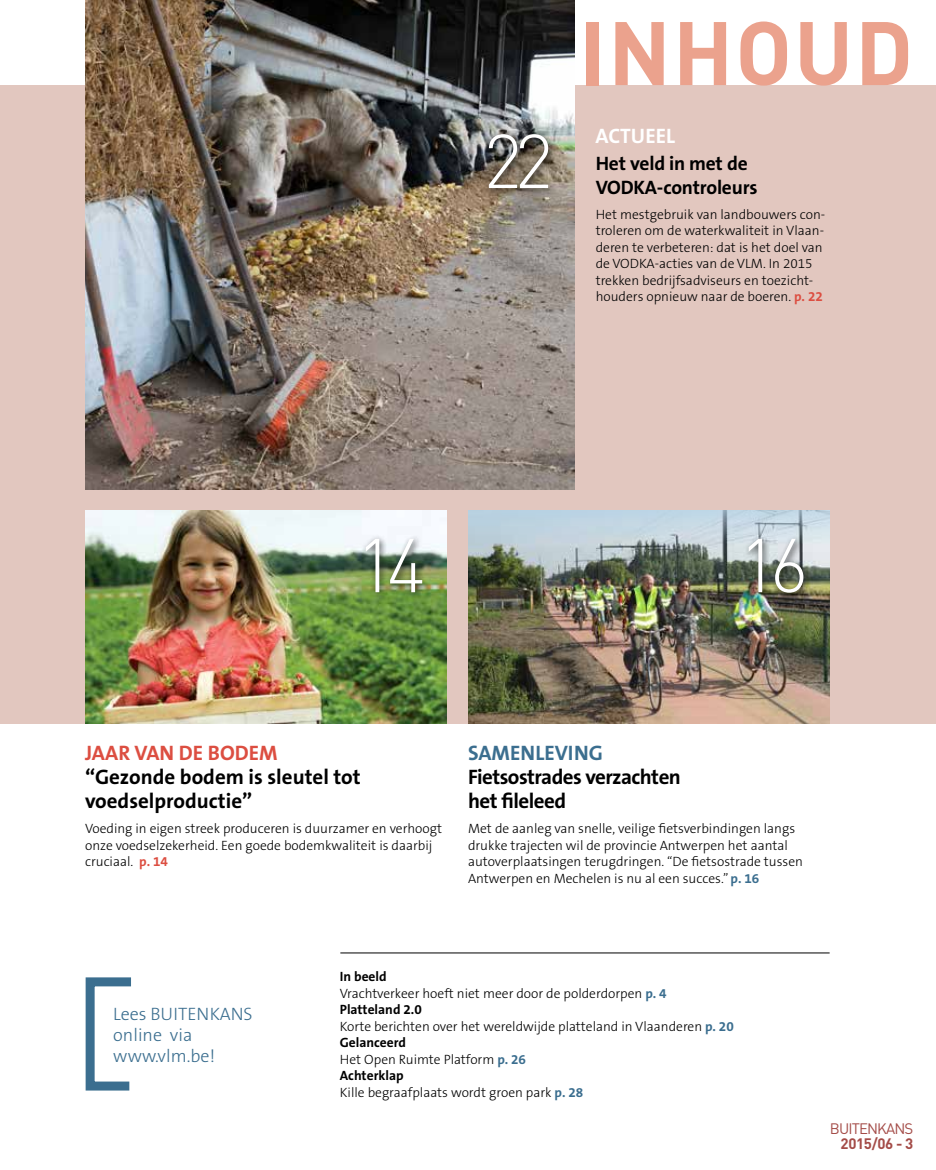
<style>
.page{position:relative;width:936px;height:1170px;background:#fff}
.page>*{position:absolute;margin:0;border:0;box-sizing:border-box;transform-origin:0 0}
.t1{font:700 88.5px "DIN";letter-spacing:.02em;color:#eba28d}
.t2{font:300 75px "DIN";color:#fff}
.t3{font:700 21px/24px "The Sans B7";letter-spacing:-.005em;color:#000}
.t4{font:700 21px/24px "The Sans B7";letter-spacing:-.025em;color:#000}
.t5{font:700 21px "The Sans B7";color:#dc4e41}
.t6{font:700 21px "The Sans B7";color:#3b6e8f}
.t7{font:700 21px "The Sans B7";color:#fff}
.t8{font:700 19.5px/24px "The Sans B7";letter-spacing:-.01em;color:#000}
.t9{font:300 18px/21px "The Sans B3";color:#3b6e8f}
.t10{font:15px "DIN";letter-spacing:-.06em;color:#a44c48}
.t11{font:700 15px "DIN";letter-spacing:-.025em;color:#a44c48}
.t12{font:300 13.5px/16.5px "The Sans B3";color:#000}
.t13{font:700 13.5px "The Sans B7";color:#000}
.s1{font-family:"The Sans B7";font-weight:700;color:#dc4e41}
.s2{font-family:"The Sans B7";font-weight:700;color:#3b6e8f}
</style>
<div class="page">
<div style="left:0;top:85px;width:935px;height:638px;background:#e2c7bf"></div>
<img style="left:468px;top:510px;width:361px;height:213px">
<img style="left:86px;top:510px;width:360px;height:213px">
<img style="left:86px;top:0;width:488px;height:489px">
<div style="left:483px;top:129px;width:74px;height:68px;background:#000;opacity:.75"></div>
<hr style="left:340px;top:952px;width:489px;height:1px;background:#000">
<div style="left:360px;top:534px;width:71px;height:67px;background:#000;opacity:.75"></div>
<div style="left:743px;top:534px;width:69px;height:68px;background:#000;opacity:.75"></div>
<svg style="left:85px;top:977px;width:46px;height:114px"></svg>
<h2 class="t2" style="left:483px;top:115px;width:71px">22</h2>
<h1 class="t1" style="left:579px;top:-5px;width:335px">INHOUD</h1>
<h3 class="t7" style="left:595px;top:125px;width:81px">ACTUEEL</h3>
<h3 class="t8" style="left:595px;top:152px;width:163px">Het veld in met de<br>VODKA-controleurs</h3>
<p class="t12" style="left:595px;top:206px;width:231px">Het mestgebruik van landbouwers con&shy;troleren om de waterkwaliteit in Vlaan&shy;deren te verbeteren: dat is het doel van de VODKA-acties van de VLM. In 2015 trekken bedrijfsadviseurs en toezicht&shy;houders opnieuw naar de boeren. <span class="s1">p. 22</span></p>
<h2 class="t2" style="left:356px;top:519px;width:71px">14</h2>
<h2 class="t2" style="left:738px;top:519px;width:71px">16</h2>
<h3 class="t5" style="left:85px;top:742px;width:194px">JAAR VAN DE BODEM</h3>
<h3 class="t3" style="left:85px;top:765px;width:277px">“Gezonde bodem is sleutel tot voedselproductie”</h3>
<p class="t12" style="left:85px;top:821px;width:358px">Voeding in eigen streek produceren is duurzamer en verhoogt onze voedselzekerheid. Een goede bodemkwaliteit is daarbij cruciaal. <span class="s1">p. 14</span></p>
<h3 class="t6" style="left:468px;top:742px;width:136px">SAMENLEVING</h3>
<h3 class="t4" style="left:468px;top:765px;width:214px">Fietsostrades verzachten het fileleed</h3>
<p class="t12" style="left:468px;top:821px;width:336px">Met de aanleg van snelle, veilige fietsverbindingen langs drukke trajecten wil de provincie Antwerpen het aantal autoverplaatsingen terugdringen. “De fietsostrade tussen Antwerpen en Mechelen is nu al een succes.” <span class="s2">p. 16</span></p>
<h3 class="t9" style="left:113px;top:1003px;width:141px">Lees BUITENKANS online via www.vlm.be!</h3>
<p class="t13" style="left:340px;top:969px;width:48px">In beeld</p>
<p class="t12" style="left:340px;top:985px;width:328px">Vrachtverkeer hoeft niet meer door de polderdorpen <span class="s2">p. 4</span></p>
<p class="t13" style="left:340px;top:1002px;width:83px">Platteland 2.0</p>
<p class="t12" style="left:340px;top:1018px;width:395px">Korte berichten over het wereldwijde platteland in Vlaanderen <span class="s2">p. 20</span></p>
<p class="t13" style="left:340px;top:1035px;width:68px">Gelanceerd</p>
<p class="t12" style="left:340px;top:1051px;width:188px">Het Open Ruimte Platform <span class="s2">p. 26</span></p>
<p class="t13" style="left:340px;top:1068px;width:65px">Achterklap</p>
<p class="t12" style="left:340px;top:1084px;width:245px">Kille begraafplaats wordt groen park <span class="s2">p. 28</span></p>
<p class="t10" style="left:829px;top:1118px;width:85px">BUITENKANS</p>
<p class="t11" style="left:840px;top:1133px;width:74px">2015/06 - 3</p>
</div>
